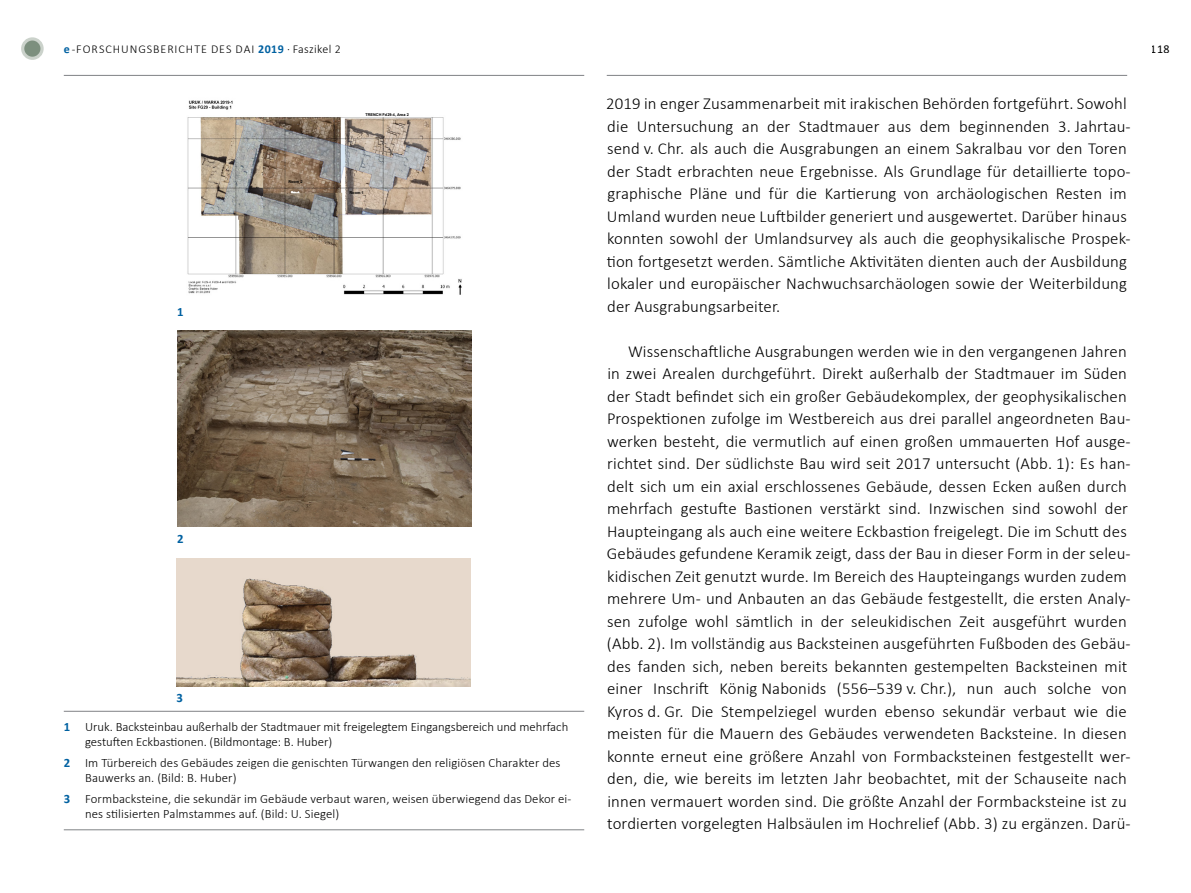
<style>
.page{position:relative;width:1191px;height:893px;background:#fff}
.page>*{position:absolute;margin:0;border:0;box-sizing:border-box;transform-origin:0 0}
.t1{font:300 16.8px/22.5px "Calibri";letter-spacing:.01em;color:#000}
.t2{font:300 12.75px/15px "Calibri";letter-spacing:.01em;color:#000}
.t3{font:700 12.75px "Calibri";color:#0061a1}
.t4{font:300 12px "Calibri";letter-spacing:.08em;color:#000}
.t5{font:12px "Calibri";color:#000}
.t6{font:700 3.9px "Arial";color:#000}
.s1{font-weight:700;color:#0061a1}
</style>
<div class="page">
<hr style="left:607px;top:75px;width:520px;height:1px;background:#808285">
<hr style="left:64px;top:75px;width:520px;height:1px;background:#808285">
<svg style="left:23px;top:39px;width:19px;height:19px"></svg>
<div style="left:21px;top:37px;width:23px;height:23px;border:3px solid #cbd2cb;border-radius:50%"></div>
<hr style="left:64px;top:711px;width:520px;height:1px;background:#808285">
<hr style="left:64px;top:829px;width:520px;height:1px;background:#808285">
<img style="left:187px;top:100px;width:275px;height:195px">
<img style="left:177px;top:331px;width:294px;height:196px">
<img style="left:177px;top:558px;width:293px;height:128px">
<p class="t4" style="left:64px;top:41px;width:279px"><span class="s1">e</span>-Forschungsberichte des DAI <span class="s1">2019</span> · Faszikel 2</p>
<p class="t5" style="left:1151px;top:41px;width:20px">118</p>
<p class="t3" style="left:177px;top:302px;width:8px">1</p>
<p class="t3" style="left:177px;top:530px;width:8px">2</p>
<p class="t3" style="left:177px;top:688px;width:8px">3</p>
<p class="t6" style="left:288px;top:179px;width:16px">Room 2</p>
<p class="t6" style="left:365px;top:111px;width:45px">TRENCH Fd29-4, Area 2</p>
<p class="t6" style="left:349px;top:190px;width:16px">Room 1</p>
<p class="t2" style="left:85px;top:719px;width:485px;text-indent:-21px"><span class="s1">1</span> Uruk. Backsteinbau außerhalb der Stadtmauer mit freigelegtem Eingangsbereich und mehrfach gestuften Eckbastionen. (Bildmontage: B. Huber)</p>
<p class="t2" style="left:85px;top:755px;width:477px;text-indent:-21px"><span class="s1">2</span> Im Türbereich des Gebäudes zeigen die genischten Türwangen den religiösen Charakter des<br>Bauwerks an. (Bild: B. Huber)</p>
<p class="t2" style="left:85px;top:791px;width:488px;text-indent:-21px"><span class="s1">3</span> Formbacksteine, die sekundär im Gebäude verbaut waren, weisen überwiegend das Dekor ei&shy;nes stilisierten Palmstammes auf. (Bild: U. Siegel)</p>
<p class="t1" style="left:606px;top:92px;width:526px">2019 in enger Zusammenarbeit mit irakischen Behörden fortgeführt. Sowohl die Untersuchung an der Stadtmauer aus dem beginnenden 3. Jahrtau&shy;send v. Chr. als auch die Ausgrabungen an einem Sakralbau vor den Toren der Stadt erbrachten neue Ergebnisse. Als Grundlage für detaillierte topo&shy;graphische Pläne und für die Kartierung von archäologischen Resten im Umland wurden neue Luftbilder generiert und ausgewertet. Darüber hinaus konnten sowohl der Umlandsurvey als auch die geophysikalische Prospek&shy;tion fortgesetzt werden. Sämtliche Aktivitäten dienten auch der Ausbildung lokaler und europäischer Nachwuchsarchäologen sowie der Weiterbildung der Ausgrabungsarbeiter.</p>
<p class="t1" style="left:607px;top:340px;width:525px;text-indent:21px">Wissenschaftliche Ausgrabungen werden wie in den vergangenen Jahren in zwei Arealen durchgeführt. Direkt außerhalb der Stadtmauer im Süden der Stadt befindet sich ein großer Gebäudekomplex, der geophysikalischen Prospektionen zufolge im Westbereich aus drei parallel angeordneten Bau&shy;werken besteht, die vermutlich auf einen großen ummauerten Hof ausge&shy;richtet sind. Der südlichste Bau wird seit 2017 untersucht (Abb. 1): Es han&shy;delt sich um ein axial erschlossenes Gebäude, dessen Ecken außen durch mehrfach gestufte Bastionen verstärkt sind. Inzwischen sind sowohl der Haupteingang als auch eine weitere Eckbastion freigelegt. Die im Schutt des Gebäudes gefundene Keramik zeigt, dass der Bau in dieser Form in der seleu&shy;kidischen Zeit genutzt wurde. Im Bereich des Haupteingangs wurden zudem mehrere Um- und Anbauten an das Gebäude festgestellt, die ersten Analy&shy;sen zufolge wohl sämtlich in der seleukidischen Zeit ausgeführt wurden (Abb. 2). Im vollständig aus Backsteinen ausgeführten Fußboden des Gebäu&shy;des fanden sich, neben bereits bekannten gestempelten Backsteinen mit einer Inschrift König Nabonids (556–539 v. Chr.), nun auch solche von Kyros d. Gr. Die Stempelziegel wurden ebenso sekundär verbaut wie die meisten für die Mauern des Gebäudes verwendeten Backsteine. In diesen konnte erneut eine größere Anzahl von Formbacksteinen festgestellt wer&shy;den, die, wie bereits im letzten Jahr beobachtet, mit der Schauseite nach innen vermauert worden sind. Die größte Anzahl der Formbacksteine ist zu tordierten vorgelegten Halbsäulen im Hochrelief (Abb. 3) zu ergänzen. Darü-</p>
</div>
